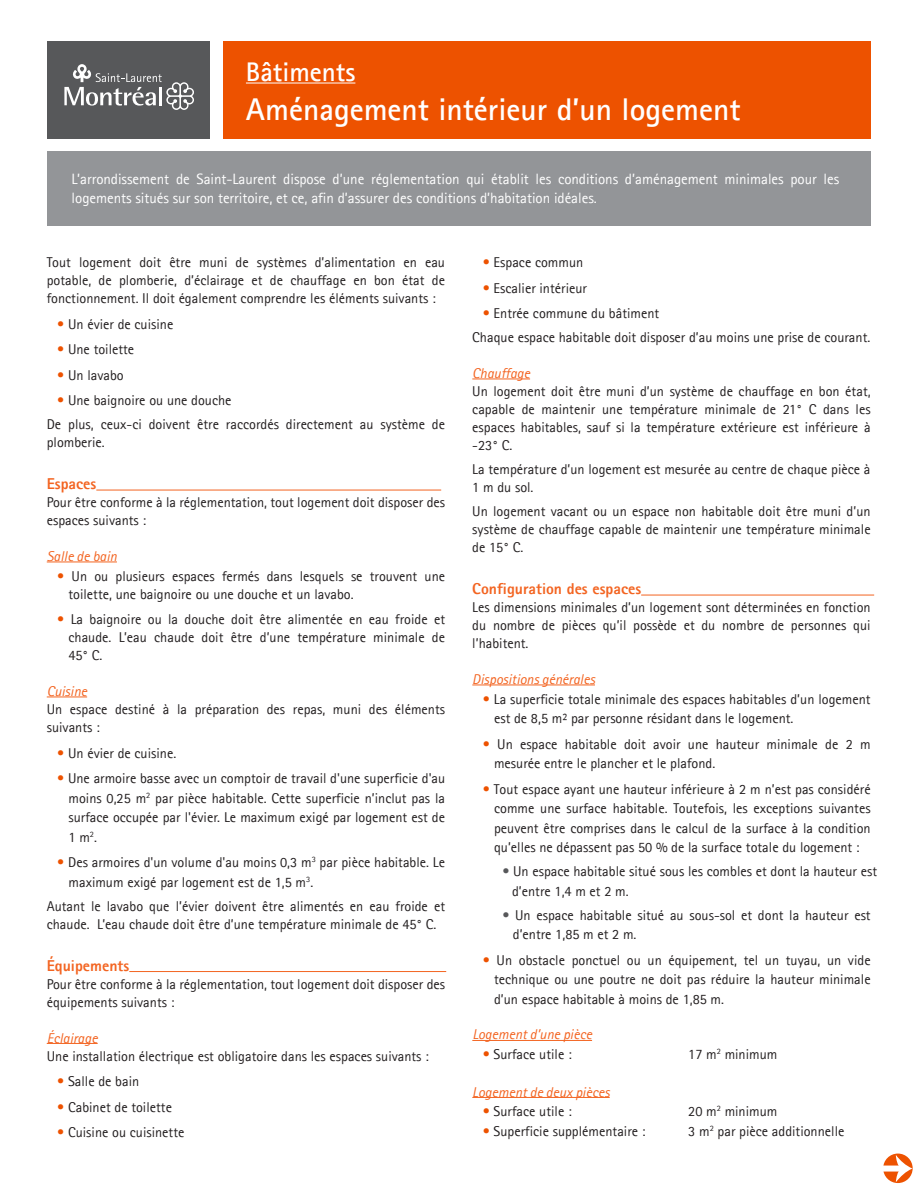
<style>
.page{position:relative;width:918px;height:1188px;background:#fff}
.page>*{position:absolute;margin:0;border:0;box-sizing:border-box;transform-origin:0 0}
.t1{font:700 31.5px "Agfa Rotis Sans Serif";color:#fff}
.t2{font:700 27px "Agfa Rotis Sans Serif";color:#fff}
.t3{font:800 15.75px "Agfa Rotis Sans Serif";color:#f36421}
.t4{font:15px/19.5px "Agfa Rotis Sans Serif";letter-spacing:-.005em;color:#fff}
.t5{font:14.25px/18px "Agfa Rotis Sans Serif";color:#231f20}
.t6{font:italic 14.25px "Agfa Rotis Sans Serif";color:#f36421}
.s1{color:#ed5200}
.s2{color:#57585a}
</style>
<div class="page">
<div style="left:223px;top:41px;width:648px;height:97px;background:#ed5200"></div>
<div style="left:47px;top:151px;width:824px;height:75px;background:#939598"></div>
<div style="left:47px;top:41px;width:163px;height:97px;background:#57585a"></div>
<svg style="left:64px;top:64px;width:130px;height:46px"></svg>
<hr style="left:246px;top:83px;width:109px;height:1px;background:#fff">
<hr style="left:96px;top:490px;width:345px;height:1px;background:#f36421">
<hr style="left:47px;top:562px;width:70px;height:1px;background:#f36421">
<hr style="left:47px;top:697px;width:40px;height:1px;background:#f36421">
<hr style="left:129px;top:971px;width:317px;height:1px;background:#f36421">
<hr style="left:47px;top:1043px;width:51px;height:1px;background:#f36421">
<hr style="left:472px;top:379px;width:58px;height:1px;background:#f36421">
<hr style="left:641px;top:595px;width:233px;height:1px;background:#f36421">
<hr style="left:472px;top:685px;width:123px;height:1px;background:#f36421">
<hr style="left:472px;top:1040px;width:120px;height:1px;background:#f36421">
<hr style="left:472px;top:1097px;width:138px;height:1px;background:#f36421">
<div style="left:883px;top:1154px;width:30px;height:29px;background:#ed5200;border-radius:50%"></div>
<div style="left:883px;top:1166px;width:19px;height:6px;background:#fff"></div>
<svg style="left:896px;top:1155px;width:17px;height:27px"></svg>
<h2 class="t2" style="left:246px;top:55px;width:111px">Bâtiments</h2>
<h1 class="t1" style="left:246px;top:90px;width:496px">Aménagement intérieur d’un logement</h1>
<p class="t4" style="left:72px;top:169px;width:769px">L’arrondissement de Saint-Laurent dispose d’une réglementation qui établit les conditions d’aménagement minimales pour les logements situés sur son territoire, et ce, afin d’assurer des conditions d’habitation idéales.</p>
<p class="t5" style="left:47px;top:253px;width:400px;text-align:justify">Tout logement doit être muni de systèmes d’alimentation en eau potable, de plomberie, d’éclairage et de chauffage en bon état de fonctionnement. Il doit également comprendre les éléments suivants :</p>
<p class="t5" style="left:57px;top:315px;width:118px"><span class="s1">•</span> Un évier de cuisine</p>
<p class="t5" style="left:57px;top:340px;width:79px"><span class="s1">•</span> Une toilette</p>
<p class="t5" style="left:57px;top:366px;width:68px"><span class="s1">•</span> Un lavabo</p>
<p class="t5" style="left:47px;top:388px;width:400px;line-height:24px;text-indent:11px"><span class="s1">•</span> Une baignoire ou une douche<br>De plus, ceux-ci doivent être raccordés directement au système de</p>
<p class="t5" style="left:47px;top:433px;width:60px">plomberie.</p>
<p class="t3" style="left:47px;top:474px;width:51px">Espaces</p>
<p class="t5" style="left:47px;top:493px;width:400px">Pour être conforme à la réglementation, tout logement doit disposer des espaces suivants :</p>
<p class="t6" style="left:47px;top:548px;width:72px">Salle de bain</p>
<p class="t5" style="left:69px;top:567px;width:378px;text-indent:-11px"><span class="s1">•</span> Un ou plusieurs espaces fermés dans lesquels se trouvent une toilette, une baignoire ou une douche et un lavabo.</p>
<p class="t5" style="left:68px;top:610px;width:378px;text-align:justify;text-indent:-11px"><span class="s1">•</span> La baignoire ou la douche doit être alimentée en eau froide et chaude. L’eau chaude doit être d’une température minimale de 45° C.</p>
<p class="t6" style="left:47px;top:683px;width:42px">Cuisine</p>
<p class="t5" style="left:47px;top:700px;width:400px">Un espace destiné à la préparation des repas, muni des éléments suivants :</p>
<p class="t5" style="left:57px;top:744px;width:120px"><span class="s1">•</span> Un évier de cuisine.</p>
<p class="t5" style="left:69px;top:768px;width:378px;line-height:19.5px;text-align:justify;text-indent:-11px"><span class="s1">•</span> Une armoire basse avec un comptoir de travail d'une superficie d'au moins 0,25 m<sup>2</sup> par pièce habitable. Cette superficie n’inclut pas la surface occupée par l'évier. Le maximum exigé par logement est de 1 m<sup>2</sup>.</p>
<p class="t5" style="left:69px;top:852px;width:378px;line-height:19.5px;text-indent:-11px"><span class="s1">•</span> Des armoires d'un volume d'au moins 0,3 m<sup>3</sup> par pièce habitable. Le maximum exigé par logement est de 1,5 m<sup>3</sup>.</p>
<p class="t5" style="left:47px;top:897px;width:400px">Autant le lavabo que l’évier doivent être alimentés en eau froide et chaude. L’eau chaude doit être d’une température minimale de 45° C.</p>
<p class="t3" style="left:47px;top:955px;width:84px">Équipements</p>
<p class="t5" style="left:47px;top:975px;width:400px">Pour être conforme à la réglementation, tout logement doit disposer des équipements suivants :</p>
<p class="t6" style="left:47px;top:1029px;width:52px">Éclairage</p>
<p class="t5" style="left:47px;top:1047px;width:384px">Une installation électrique est obligatoire dans les espaces suivants :</p>
<p class="t5" style="left:57px;top:1072px;width:84px"><span class="s1">•</span> Salle de bain</p>
<p class="t5" style="left:57px;top:1098px;width:116px"><span class="s1">•</span> Cabinet de toilette</p>
<p class="t5" style="left:57px;top:1123px;width:129px"><span class="s1">•</span> Cuisine ou cuisinette</p>
<p class="t5" style="left:483px;top:253px;width:102px"><span class="s1">•</span> Espace commun</p>
<p class="t5" style="left:483px;top:279px;width:106px"><span class="s1">•</span> Escalier intérieur</p>
<p class="t5" style="left:472px;top:301px;width:400px;line-height:24px;text-indent:11px"><span class="s1">•</span> Entrée commune du bâtiment<br>Chaque espace habitable doit disposer d’au moins une prise de courant.</p>
<p class="t6" style="left:472px;top:365px;width:59px">Chauffage</p>
<p class="t5" style="left:472px;top:382px;width:400px;text-align:justify">Un logement doit être muni d’un système de chauffage en bon état, capable de maintenir une température minimale de 21° C dans les espaces habitables, sauf si la température extérieure est inférieure à -23° C.</p>
<p class="t5" style="left:472px;top:460px;width:400px">La température d’un logement est mesurée au centre de chaque pièce à<br>1 m du sol.</p>
<p class="t5" style="left:472px;top:502px;width:400px;text-align:justify">Un logement vacant ou un espace non habitable doit être muni d’un système de chauffage capable de maintenir une température minimale de 15° C.</p>
<p class="t3" style="left:472px;top:579px;width:170px">Configuration des espaces</p>
<p class="t5" style="left:472px;top:598px;width:400px;text-align:justify">Les dimensions minimales d’un logement sont déterminées en fonction du nombre de pièces qu’il possède et du nombre de personnes qui l’habitent.</p>
<p class="t6" style="left:472px;top:671px;width:124px">Dispositions générales</p>
<p class="t5" style="left:494px;top:689px;width:378px;line-height:19.5px;text-indent:-11px"><span class="s1">•</span> La superficie totale minimale des espaces habitables d’un logement est de 8,5 m² par personne résidant dans le logement.</p>
<p class="t5" style="left:494px;top:734px;width:378px;line-height:19.5px;text-indent:-11px"><span class="s1">•</span> Un espace habitable doit avoir une hauteur minimale de 2 m mesurée entre le plancher et le plafond.</p>
<p class="t5" style="left:494px;top:779px;width:378px;line-height:19.5px;text-align:justify;text-indent:-11px"><span class="s1">•</span> Tout espace ayant une hauteur inférieure à 2 m n’est pas considéré comme une surface habitable. Toutefois, les exceptions suivantes peuvent être comprises dans le calcul de la surface à la condition qu’elles ne dépassent pas 50 % de la surface totale du logement :</p>
<p class="t5" style="left:512px;top:861px;width:367px;line-height:19.5px;text-indent:-10px"><span class="s2">•</span> Un espace habitable situé sous les combles et dont la hauteur est d’entre 1,4 m et 2 m.</p>
<p class="t5" style="left:513px;top:905px;width:359px;line-height:19.5px;text-indent:-11px"><span class="s2">•</span> Un espace habitable situé au sous-sol et dont la hauteur est d’entre 1,85 m et 2 m.</p>
<p class="t5" style="left:494px;top:950px;width:378px;line-height:19.5px;text-align:justify;text-indent:-11px"><span class="s1">•</span> Un obstacle ponctuel ou un équipement, tel un tuyau, un vide technique ou une poutre ne doit pas réduire la hauteur minimale d’un espace habitable à moins de 1,85 m.</p>
<p class="t6" style="left:472px;top:1026px;width:121px">Logement d’une pièce</p>
<p class="t5" style="left:483px;top:1045px;width:90px"><span class="s1">•</span> Surface utile :</p>
<p class="t5" style="left:688px;top:1045px;width:91px">17 m<sup>2</sup> minimum</p>
<p class="t6" style="left:472px;top:1083px;width:139px">Logement de deux pièces</p>
<p class="t5" style="left:483px;top:1102px;width:90px"><span class="s1">•</span> Surface utile :</p>
<p class="t5" style="left:688px;top:1102px;width:91px">20 m<sup>2</sup> minimum</p>
<p class="t5" style="left:483px;top:1122px;width:164px"><span class="s1">•</span> Superficie supplémentaire :</p>
<p class="t5" style="left:688px;top:1122px;width:158px">3 m<sup>2</sup> par pièce additionnelle</p>
</div>
